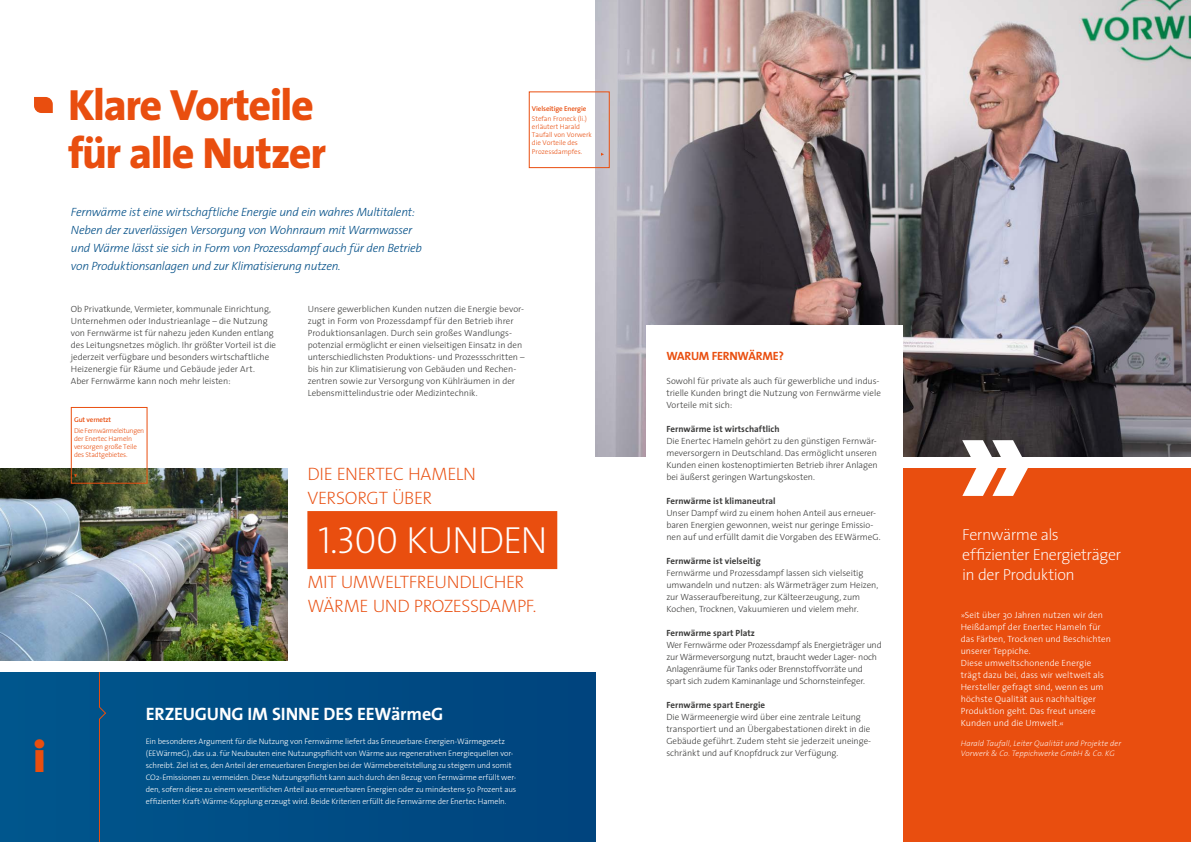
<style>
.page{position:relative;width:1191px;height:842px;background:#fff}
.page>*{position:absolute;margin:0;border:0;box-sizing:border-box;transform-origin:0 0}
.t1{font:800 44px/48px "The Sans";letter-spacing:-.03em;color:#e94e0f}
.t2{font:900 44px "The Sans";color:#e94e0f}
.t3{font:38px "The Sans Extra Light Caps";letter-spacing:-.035em;color:#fff}
.t4{font:200 18px/24px "The Sans";letter-spacing:-.025em;color:#e94e0f}
.t5{font:700 18px "The Sans";letter-spacing:-.005em;color:#fff}
.t6{font:200 16px/20px "The Sans";letter-spacing:-.035em;color:#fff}
.t7{font:italic 300 12px/18px "The Sans";letter-spacing:-.025em;color:#045088}
.t8{font:700 12px "The Sans";letter-spacing:-.02em;color:#e94e0f}
.t9{font:300 9px/12px "The Sans";letter-spacing:-.005em;color:#3c3c3b}
.t10{font:300 9px/12px "The Sans";letter-spacing:.01em;color:#fff}
.t11{font:700 9px "The Sans";letter-spacing:.005em;color:#3c3c3b}
.t12{font:300 8px/12px "The Sans";letter-spacing:-.01em;color:#fff}
.t13{font:italic 200 8px/9.6px "The Sans";letter-spacing:.005em;color:#fff}
.t14{font:300 7px/8.1px "The Sans";letter-spacing:-.005em;color:#e94e0f}
.t15{font:600 7px "The Sans";letter-spacing:-.015em;color:#e94e0f}
</style>
<div class="page">
<div style="left:903px;top:468px;width:288px;height:374px;background:#e94e0f"></div>
<div style="left:0;top:672px;width:595px;height:170px;background:#004d85"></div>
<svg style="left:34px;top:97px;width:19px;height:16px"></svg>
<img style="left:595px;top:0;width:596px;height:456px">
<div style="left:646px;top:325px;width:257px;height:517px;background:#fff"></div>
<div style="left:529px;top:91px;width:80px;height:77px;border:1px solid #e94e0f"></div>
<div style="left:307px;top:511px;width:250px;height:58px;background:#e94e0f"></div>
<img style="left:0;top:468px;width:288px;height:192px">
<div style="left:71px;top:407px;width:76px;height:77px;border:1px solid #e94e0f"></div>
<svg style="left:99px;top:672px;width:7px;height:170px"></svg>
<svg style="left:962px;top:440px;width:66px;height:56px"></svg>
<h1 class="t1" style="left:68px;top:80px;width:260px">Klare Vorteile für alle Nutzer</h1>
<p class="t7" style="left:71px;top:203px;width:352px">Fernwärme ist eine wirtschaftliche Energie und ein wahres Multitalent:<br>Neben der zuverlässigen Versorgung von Wohnraum mit Warmwasser und Wärme lässt sie sich in Form von Prozessdampf auch für den Betrieb von Produktionsanlagen und zur Klimatisierung nutzen.</p>
<p class="t15" style="left:532px;top:102px;width:56px">Vielseitige Energie</p>
<p class="t14" style="left:532px;top:115px;width:61px">Stefan Froneck (li.) erläutert Harald<br>Taufall von Vorwerk die Vorteile des<br>Prozessdampfes.</p>
<p class="t9" style="left:71px;top:303px;width:207px">Ob Privatkunde, Vermieter, kommunale Einrichtung, Unternehmen oder Industrieanlage – die Nutzung von Fernwärme ist für nahezu jeden Kunden entlang des Leitungsnetzes möglich. Ihr größter Vorteil ist die jederzeit verfügbare und besonders wirtschaftliche Heizenergie für Räume und Gebäude jeder Art.<br>Aber Fernwärme kann noch mehr leisten:</p>
<p class="t9" style="left:308px;top:303px;width:218px">Unsere gewerblichen Kunden nutzen die Energie bevor&shy;zugt in Form von Prozessdampf für den Betrieb ihrer Produktionsanlagen. Durch sein großes Wandlungs&shy;potenzial ermöglicht er einen vielseitigen Einsatz in den unterschiedlichsten Produktions- und Prozessschritten – bis hin zur Klimatisierung von Gebäuden und Rechen&shy;zentren sowie zur Versorgung von Kühlräumen in der Lebensmittelindustrie oder Medizintechnik.</p>
<p class="t15" style="left:74px;top:414px;width:39px">Gut vernetzt</p>
<p class="t14" style="left:74px;top:427px;width:72px">Die Fernwärmeleitungen der Enertec Hameln versorgen große Teile des Stadtgebietes.</p>
<h3 class="t4" style="left:307px;top:461px;width:170px">DIE ENERTEC HAMELN<br>VERSORGT ÜBER</h3>
<h2 class="t3" style="left:318px;top:509px;width:231px">1.300 KUNDEN</h2>
<h3 class="t4" style="left:307px;top:569px;width:230px">MIT UMWELTFREUNDLICHER<br>WÄRME UND PROZESSDAMPF.</h3>
<h1 class="t2" style="left:34px;top:720px;width:14px">i</h1>
<h3 class="t5" style="left:146px;top:699px;width:299px">ERZEUGUNG IM SINNE DES EEWärmeG</h3>
<p class="t12" style="left:146px;top:735px;width:372px">Ein besonderes Argument für die Nutzung von Fernwärme liefert das Erneuerbare-Energien-Wärmegesetz (EEWärmeG), das u.a. für Neubauten eine Nutzungspflicht von Wärme aus regenerativen Energiequellen vor&shy;schreibt. Ziel ist es, den Anteil der erneuerbaren Energien bei der Wärmebereitstellung zu steigern und somit CO2-Emissionen zu vermeiden. Diese Nutzungspflicht kann auch durch den Bezug von Fernwärme erfüllt wer&shy;den, sofern diese zu einem wesentlichen Anteil aus erneuerbaren Energien oder zu mindestens 50 Prozent aus effizienter Kraft-Wärme-Kopplung erzeugt wird. Beide Kriterien erfüllt die Fernwärme der Enertec Hameln.</p>
<h3 class="t8" style="left:666px;top:346px;width:119px">WARUM FERNWÄRME?</h3>
<p class="t9" style="left:666px;top:375px;width:216px">Sowohl für private als auch für gewerbliche und indus&shy;trielle Kunden bringt die Nutzung von Fernwärme viele<br>Vorteile mit sich:</p>
<p class="t11" style="left:666px;top:421px;width:115px">Fernwärme ist wirtschaftlich</p>
<p class="t9" style="left:666px;top:435px;width:213px;text-align:justify">Die Enertec Hameln gehört zu den günstigen Fernwär&shy;meversorgern in Deutschland. Das ermöglicht unseren Kunden einen kostenoptimierten Betrieb ihrer Anlagen bei äußerst geringen Wartungskosten.</p>
<p class="t11" style="left:666px;top:493px;width:111px">Fernwärme ist klimaneutral</p>
<p class="t9" style="left:666px;top:507px;width:216px">Unser Dampf wird zu einem hohen Anteil aus erneuer&shy;baren Energien gewonnen, weist nur geringe Emissio&shy;nen auf und erfüllt damit die Vorgaben des EEWärmeG.</p>
<p class="t11" style="left:666px;top:553px;width:96px">Fernwärme ist vielseitig</p>
<p class="t9" style="left:666px;top:567px;width:213px">Fernwärme und Prozessdampf lassen sich vielseitig umwandeln und nutzen: als Wärmeträger zum Heizen, zur Wasseraufbereitung, zur Kälteerzeugung, zum Kochen, Trocknen, Vakuumieren und vielem mehr.</p>
<p class="t11" style="left:666px;top:625px;width:90px">Fernwärme spart Platz</p>
<p class="t9" style="left:666px;top:639px;width:217px">Wer Fernwärme oder Prozessdampf als Energieträger und zur Wärmeversorgung nutzt, braucht weder Lager- noch Anlagenräume für Tanks oder Brennstoffvorräte und spart sich zudem Kaminanlage und Schornsteinfeger.</p>
<p class="t11" style="left:666px;top:697px;width:100px">Fernwärme spart Energie</p>
<p class="t9" style="left:666px;top:711px;width:206px">Die Wärmeenergie wird über eine zentrale Leitung transportiert und an Übergabestationen direkt in die Gebäude geführt. Zudem steht sie jederzeit uneinge&shy;schränkt und auf Knopfdruck zur Verfügung.</p>
<h3 class="t6" style="left:962px;top:524px;width:160px">Fernwärme als effizienter Energieträger in der Produktion</h3>
<p class="t10" style="left:960px;top:608px;width:152px">»Seit über 30 Jahren nutzen wir den<br>Heißdampf der Enertec Hameln für das Färben, Trocknen und Beschichten unserer Teppiche.<br>Diese umweltschonende Energie trägt dazu bei, dass wir weltweit als<br>Hersteller gefragt sind, wenn es um höchste Qualität aus nachhaltiger<br>Produktion geht. Das freut unsere<br>Kunden und die Umwelt.«</p>
<p class="t13" style="left:960px;top:739px;width:162px">Harald Taufall, Leiter Qualität und Projekte der<br>Vorwerk &amp; Co. Teppichwerke GmbH &amp; Co. KG</p>
</div>
